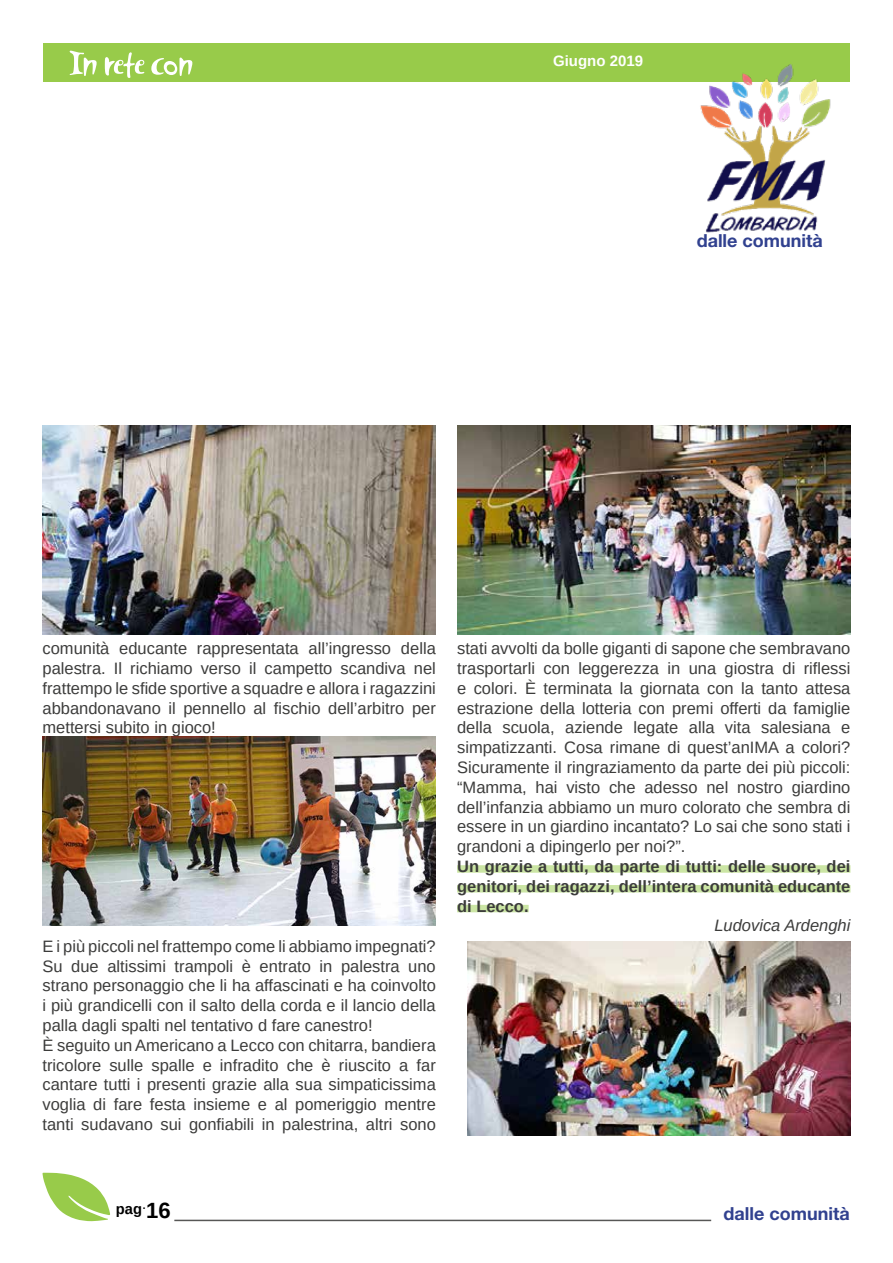
<style>
.page{position:relative;width:893px;height:1263px;background:#fff}
.page>*{position:absolute;margin:0;border:0;box-sizing:border-box;transform-origin:0 0}
.t1{font:700 18px "Helvetica Neue LT Std";color:#31418f}
.t2{font:16.5px/19.8px "Arimo";color:#3c3c3b;text-align:justify}
.t3{font:700 16.5px/19.8px "Arimo";color:#3c3c3b;text-align:justify}
.t4{font:italic 16.5px "Arimo";color:#3c3c3b}
.t5{font:700 15px "Arimo";color:#fff}
.t6{font:700 14.7px "Arimo";color:#000}
.s1{font-size:22.05px}
</style>
<div class="page">
<div style="left:43px;top:43px;width:807px;height:39px;background:#98cb4a"></div>
<svg style="left:70px;top:51px;width:122px;height:27px"></svg>
<svg style="left:42px;top:1173px;width:68px;height:48px"></svg>
<hr style="left:174px;top:1220px;width:537px;height:1px;background:#575756">
<img style="left:700px;top:64px;width:131px;height:169px">
<img style="left:43px;top:737px;width:393px;height:189px">
<div style="left:457px;top:865px;width:393px;height:8px;background:#cbe5a4"></div>
<div style="left:457px;top:885px;width:393px;height:7px;background:#cbe5a4"></div>
<div style="left:457px;top:905px;width:72px;height:7px;background:#cbe5a4"></div>
<img style="left:43px;top:425px;width:393px;height:209px">
<img style="left:457px;top:425px;width:393px;height:209px">
<img style="left:468px;top:942px;width:382px;height:193px">
<p class="t5" style="left:553px;top:51px;width:92px">Giugno 2019</p>
<p class="t5" style="left:552px;top:52px;width:56px">Ottobre</p>
<p class="t5" style="left:635px;top:52px;width:10px">6</p>
<p class="t1" style="left:697px;top:229px;width:128px">dalle comunità</p>
<p class="t2" style="left:43px;top:639px;width:395px">comunità educante rappresentata all’ingresso della palestra. Il richiamo verso il campetto scandiva nel frattempo le sfide sportive a squadre e allora i ragazzini abbandonavano il pennello al fischio dell’arbitro per mettersi subito in gioco!</p>
<p class="t2" style="left:43px;top:936px;width:395px;text-align:left">E i più piccoli nel frattempo come li abbiamo impegnati?<br>Su due altissimi trampoli è entrato in palestra uno strano personaggio che li ha affascinati e ha coinvolto i più grandicelli con il salto della corda e il lancio della palla dagli spalti nel tentativo d fare canestro!<br>È seguito un Americano a Lecco con chitarra, bandiera tricolore sulle spalle e infradito che è riuscito a far cantare tutti i presenti grazie alla sua simpaticissima voglia di fare festa insieme e al pomeriggio mentre tanti sudavano sui gonfiabili in palestrina, altri sono</p>
<p class="t2" style="left:457px;top:639px;width:395px">stati avvolti da bolle giganti di sapone che sembravano trasportarli con leggerezza in una giostra di riflessi e colori. È terminata la giornata con la tanto attesa estrazione della lotteria con premi offerti da famiglie della scuola, aziende legate alla vita salesiana e simpatizzanti. Cosa rimane di quest’anIMA a colori?<br>Sicuramente il ringraziamento da parte dei più piccoli: “Mamma, hai visto che adesso nel nostro giardino dell’infanzia abbiamo un muro colorato che sembra di essere in un giardino incantato? Lo sai che sono stati i grandoni a dipingerlo per noi?”.</p>
<p class="t3" style="left:457px;top:857px;width:395px">Un grazie a tutti, da parte di tutti: delle suore, dei genitori, dei ragazzi, dell’intera comunità educante di Lecco.</p>
<p class="t4" style="left:714px;top:915px;width:138px">Ludovica Ardenghi</p>
<p class="t6" style="left:116px;top:1198px;width:56px">pag<sup>.</sup><span class="s1">16</span></p>
<p class="t1" style="left:723px;top:1203px;width:128px">dalle comunità</p>
</div>
